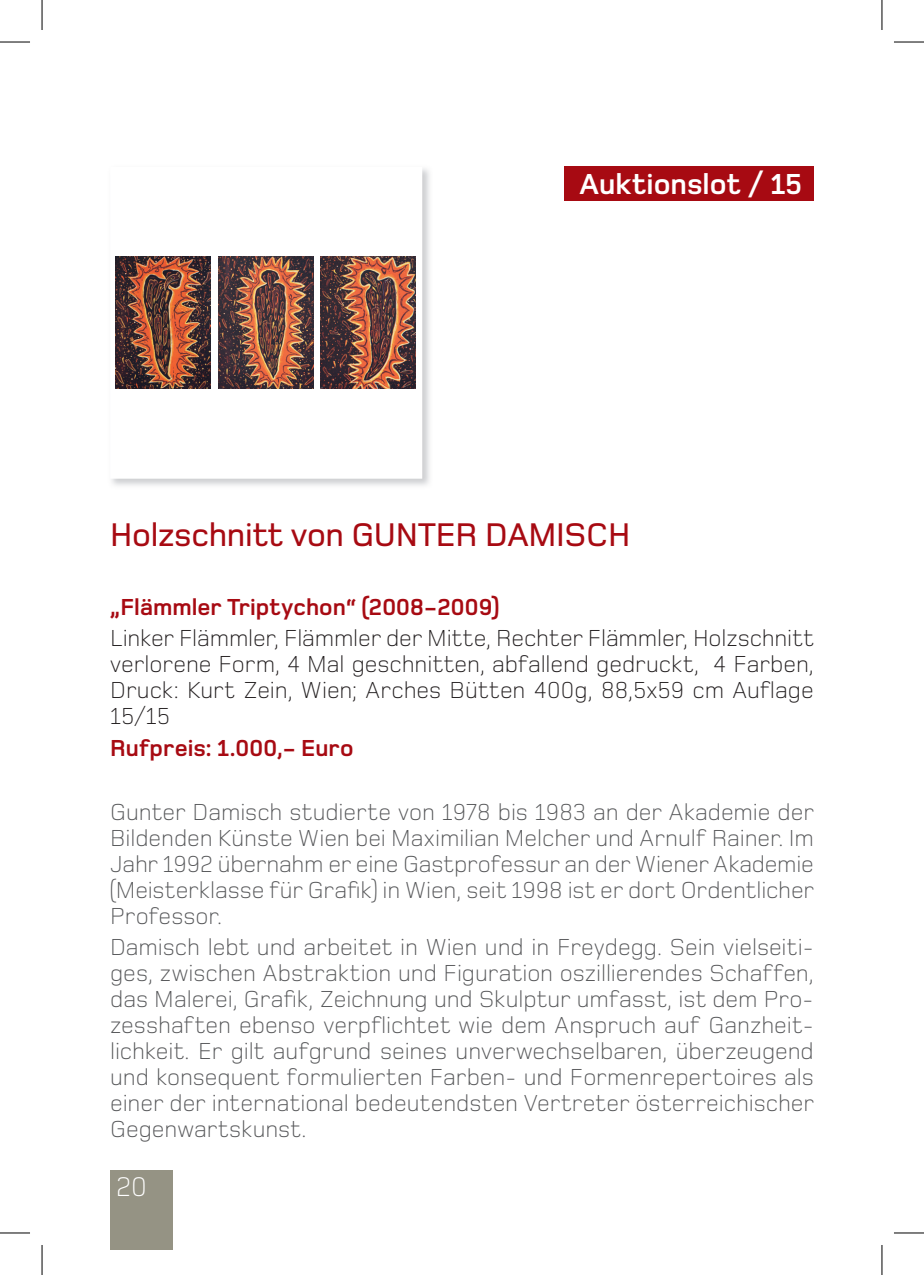
<style>
.page{position:relative;width:924px;height:1275px;background:#fff}
.page>*{position:absolute;margin:0;border:0;box-sizing:border-box;transform-origin:0 0}
.t1{font:500 34px "Foundry Monoline";letter-spacing:-.01em;color:#a70a12}
.t2{font:700 30px "Foundry Monoline";color:#fff}
.t3{font:300 28px "Foundry Monoline";color:#fff}
.t4{font:300 24px/26px "Foundry Monoline";color:#57585a;text-align:justify}
.t5{font:300 24px/26px "Foundry Monoline";color:#231f20;text-align:justify}
.t6{font:700 24px "Foundry Monoline";color:#a70a12}
</style>
<div class="page">
<div style="left:110px;top:1170px;width:62px;height:80px;background:#959384"></div>
<div style="left:564px;top:167px;width:249px;height:34px;background:#a70a12"></div>
<img style="left:111px;top:168px;width:319px;height:318px">
<div style="left:110px;top:167px;width:312px;height:312px;background:#fff"></div>
<img style="left:115px;top:257px;width:96px;height:132px">
<img style="left:320px;top:257px;width:95px;height:132px">
<img style="left:218px;top:257px;width:95px;height:132px">
<hr style="left:0;top:42px;width:30px;height:1px;background:#000">
<hr style="left:893px;top:42px;width:30px;height:1px;background:#000">
<hr style="left:0;top:1232px;width:30px;height:1px;background:#000">
<hr style="left:893px;top:1232px;width:30px;height:1px;background:#000">
<hr style="left:42px;top:0;width:1px;height:30px;background:#000">
<hr style="left:42px;top:1245px;width:1px;height:30px;background:#000">
<hr style="left:881px;top:0;width:1px;height:30px;background:#000">
<hr style="left:881px;top:1245px;width:1px;height:30px;background:#000">
<p class="t2" style="left:579px;top:168px;width:224px">Auktionslot / 15</p>
<h1 class="t1" style="left:110px;top:515px;width:521px">holzschnitt von gunter DaMisch</h1>
<p class="t6" style="left:110px;top:593px;width:391px">„Flämmler Triptychon“ (2008-2009)</p>
<p class="t5" style="left:110px;top:625px;width:705px">Linker Flämmler, Flämmler der Mitte, Rechter Flämmler, Holzschnitt verlorene Form, 4 Mal geschnitten, abfallend gedruckt, 4 Farben, Druck: Kurt Zein, Wien; Arches Bütten 400g, 88,5x59 cm Auflage 15/15</p>
<p class="t6" style="left:110px;top:735px;width:245px">Rufpreis: 1.000,- Euro</p>
<p class="t4" style="left:110px;top:798px;width:705px">Gunter Damisch studierte von 1978 bis 1983 an der Akademie der Bildenden Künste Wien bei Maximilian Melcher und Arnulf Rainer. Im Jahr 1992 übernahm er eine Gastprofessur an der Wiener Akademie (Meisterklasse für Grafik) in Wien, seit 1998 ist er dort Ordentlicher Professor.</p>
<p class="t4" style="left:110px;top:934px;width:705px">Damisch lebt und arbeitet in Wien und in Freydegg. Sein vielseiti&shy;ges, zwischen Abstraktion und Figuration oszillierendes Schaffen, das Malerei, Grafik, Zeichnung und Skulptur umfasst, ist dem Pro&shy;zesshaften ebenso verpflichtet wie dem Anspruch auf Ganzheit&shy;lichkeit. Er gilt aufgrund seines unverwechselbaren, überzeugend und konsequent formulierten Farben- und Formenrepertoires als einer der international bedeutendsten Vertreter österreichischer Gegenwartskunst.</p>
<p class="t3" style="left:116px;top:1171px;width:33px">20</p>
</div>
